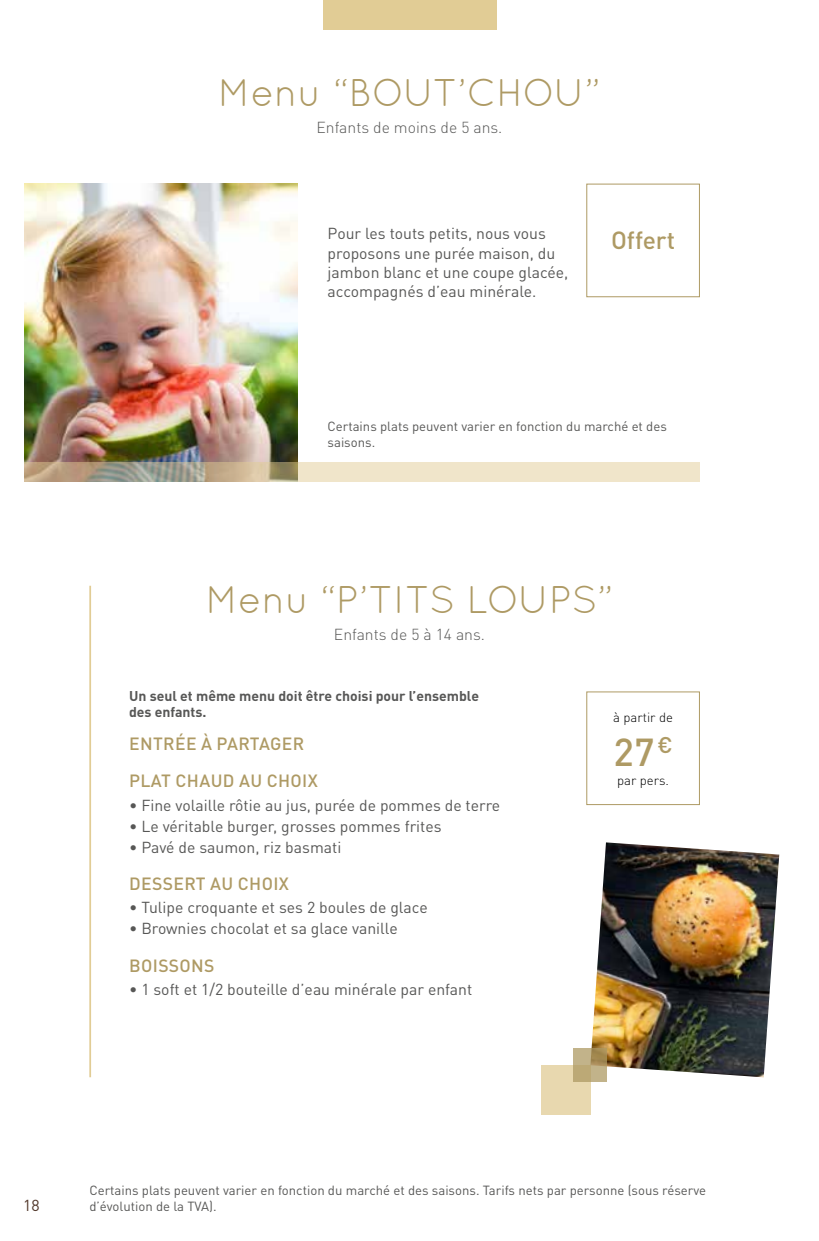
<style>
.page{position:relative;width:819px;height:1241px;background:#fff}
.page>*{position:absolute;margin:0;border:0;box-sizing:border-box;transform-origin:0 0}
.t1{font:38.5px "Quicksand";color:#ae9a64}
.t2{font:500 38.5px "DIN Pro";color:#ae9a64}
.t3{font:500 24.5px "DIN Pro";color:#ae9a64}
.t4{font:500 17.5px/37.3px "DIN Pro";letter-spacing:.02em;color:#ae9a64}
.t5{font:15.75px/19.2px "DIN Pro";color:#575756}
.t6{font:300 15.75px "DIN Pro";color:#575756}
.t7{font:15.75px "DIN Pro";color:#503629}
.t8{font:700 14px/15.8px "DIN Pro";color:#575756}
.t9{font:13.12px/15.8px "DIN Pro";color:#575756}
.t10{font:300 13.12px "DIN Pro";color:#000}
</style>
<div class="page">
<img style="left:25px;top:184px;width:273px;height:277px">
<div style="left:322px;top:0;width:174px;height:30px;background:#e1cc95"></div>
<div style="left:586px;top:184px;width:113px;height:113px;border:1px solid #ae9a64"></div>
<svg style="left:25px;top:461px;width:674px;height:20px;background:#d4c9b0"></svg>
<hr style="left:89px;top:585px;width:2px;height:492px;background:#e1cc95">
<img style="left:591px;top:842px;width:188px;height:235px">
<div style="left:540px;top:1065px;width:50px;height:49px;background:#e8d8af"></div>
<svg style="left:573px;top:1048px;width:34px;height:34px"></svg>
<h1 class="t1" style="left:218px;top:71px;width:384px">Menu “BOUT’CHOU”</h1>
<p class="t6" style="left:316px;top:115px;width:187px">Enfants de moins de 5 ans.</p>
<p class="t5" style="left:327px;top:222px;width:242px">Pour les touts petits, nous vous proposons une purée maison, du jambon blanc et une coupe glacée, accompagnés d’eau minérale.</p>
<h2 class="t3" style="left:611px;top:220px;width:65px">Offert</h2>
<p class="t9" style="left:327px;top:417px;width:341px">Certains plats peuvent varier en fonction du marché et des saisons.</p>
<h1 class="t1" style="left:206px;top:577px;width:409px">Menu “P’TITS LOUPS”</h1>
<p class="t6" style="left:334px;top:621px;width:153px">Enfants de 5 à 14 ans.</p>
<p class="t8" style="left:129px;top:686px;width:351px">Un seul et même menu doit être choisi pour l’ensemble des enfants.</p>
<p class="t4" style="left:129px;top:722px;width:190px">ENTRÉE À PARTAGER<br>PLAT CHAUD AU CHOIX</p>
<p class="t5" style="left:129px;top:793px;width:373px">• Fine volaille rôtie au jus, purée de pommes de terre</p>
<p class="t5" style="left:129px;top:814px;width:314px">• Le véritable burger, grosses pommes frites</p>
<p class="t5" style="left:129px;top:835px;width:214px">• Pavé de saumon, riz basmati</p>
<p class="t4" style="left:129px;top:862px;width:161px">DESSERT AU CHOIX</p>
<p class="t5" style="left:129px;top:896px;width:300px">• Tulipe croquante et ses 2 boules de glace</p>
<p class="t5" style="left:129px;top:917px;width:270px">• Brownies chocolat et sa glace vanille</p>
<p class="t4" style="left:129px;top:944px;width:87px">BOISSONS</p>
<p class="t5" style="left:129px;top:978px;width:345px">• 1 soft et 1/2 bouteille d’eau minérale par enfant</p>
<p class="t10" style="left:613px;top:707px;width:61px">à partir de</p>
<h1 class="t2" style="left:613px;top:720px;width:61px">27<sup>€</sup></h1>
<p class="t10" style="left:617px;top:769px;width:53px">par pers.</p>
<p class="t7" style="left:23px;top:1192px;width:18px">18</p>
<p class="t9" style="left:89px;top:1181px;width:618px">Certains plats peuvent varier en fonction du marché et des saisons. Tarifs nets par personne (sous réserve d’évolution de la TVA).</p>
</div>
